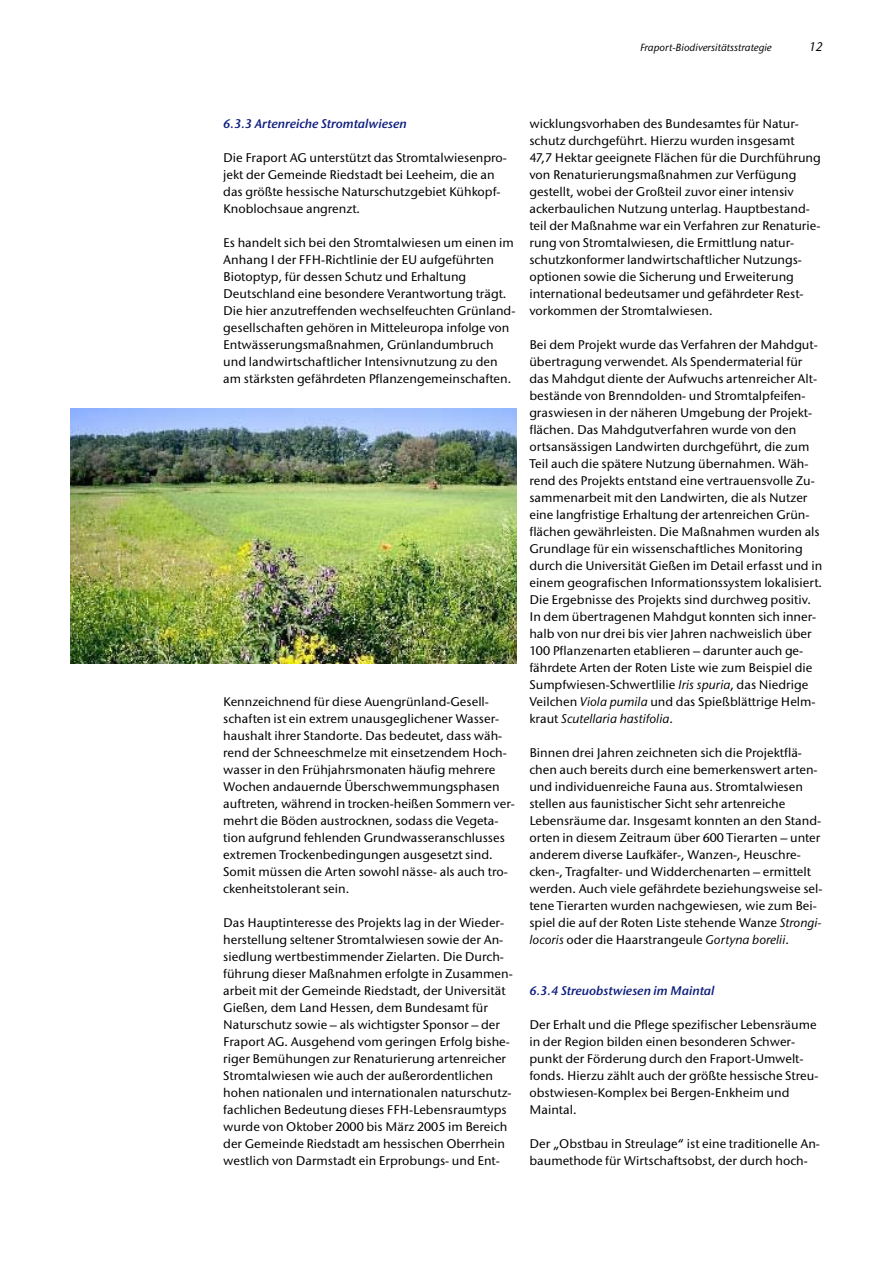
<style>
.page{position:relative;width:893px;height:1263px;background:#fff}
.page>*{position:absolute;margin:0;border:0;box-sizing:border-box;transform-origin:0 0}
.t1{font:500 12.75px/17px "Stone San Itc T";color:#000}
.t2{font:12.75px "Stone San Itc T Semi Ital";color:#0e1e7d}
.t3{font:italic 500 12.75px "Stone San Itc T";color:#000}
.t4{font:italic 500 10.5px "Stone San Itc T";color:#000}
.s1{font-style:italic}
</style>
<div class="page">
<img style="left:70px;top:408px;width:447px;height:255px">
<p class="t4" style="left:640px;top:41px;width:133px">Fraport-Biodiversitätsstrategie</p>
<p class="t3" style="left:809px;top:39px;width:15px">12</p>
<p class="t2" style="left:223px;top:116px;width:185px">6.3.3 Artenreiche Stromtalwiesen</p>
<p class="t1" style="left:223px;top:149px;width:285px">Die Fraport AG unterstützt das Stromtalwiesenpro&shy;jekt der Gemeinde Riedstadt bei Leeheim, die an das größte hessische Naturschutzgebiet Kühkopf-Knoblochsaue angrenzt.</p>
<p class="t1" style="left:223px;top:234px;width:294px">Es handelt sich bei den Stromtalwiesen um einen im Anhang I der FFH-Richtlinie der EU aufgeführten Biotoptyp, für dessen Schutz und Erhaltung Deutschland eine besondere Verantwortung trägt.<br>Die hier anzutreffenden wechselfeuchten Grünland&shy;gesellschaften gehören in Mitteleuropa infolge von Entwässerungsmaßnahmen, Grünlandumbruch und landwirtschaftlicher Intensivnutzung zu den am stärksten gefährdeten Pflanzengemeinschaften.</p>
<p class="t1" style="left:223px;top:693px;width:293px">Kennzeichnend für diese Auengrünland-Gesell&shy;schaften ist ein extrem unausgeglichener Wasser&shy;haushalt ihrer Standorte. Das bedeutet, dass wäh&shy;rend der Schneeschmelze mit einsetzendem Hoch&shy;wasser in den Frühjahrsmonaten häufig mehrere Wochen andauernde Überschwemmungsphasen auftreten, während in trocken-heißen Sommern ver&shy;mehrt die Böden austrocknen, sodass die Vegeta&shy;tion aufgrund fehlenden Grundwasseranschlusses extremen Trockenbedingungen ausgesetzt sind.<br>Somit müssen die Arten sowohl nässe- als auch tro&shy;ckenheitstolerant sein.</p>
<p class="t1" style="left:223px;top:914px;width:291px">Das Hauptinteresse des Projekts lag in der Wieder&shy;herstellung seltener Stromtalwiesen sowie der An&shy;siedlung wertbestimmender Zielarten. Die Durch&shy;führung dieser Maßnahmen erfolgte in Zusammen&shy;arbeit mit der Gemeinde Riedstadt, der Universität Gießen, dem Land Hessen, dem Bundesamt für Naturschutz sowie – als wichtigster Sponsor – der Fraport AG. Ausgehend vom geringen Erfolg bishe&shy;riger Bemühungen zur Renaturierung artenreicher Stromtalwiesen wie auch der außerordentlichen hohen nationalen und internationalen naturschutz&shy;fachlichen Bedeutung dieses FFH-Lebensraumtyps wurde von Oktober 2000 bis März 2005 im Bereich der Gemeinde Riedstadt am hessischen Oberrhein westlich von Darmstadt ein Erprobungs- und Ent-</p>
<p class="t1" style="left:529px;top:115px;width:293px">wicklungsvorhaben des Bundesamtes für Natur&shy;schutz durchgeführt. Hierzu wurden insgesamt 47,7 Hektar geeignete Flächen für die Durchführung von Renaturierungsmaßnahmen zur Verfügung gestellt, wobei der Großteil zuvor einer intensiv ackerbaulichen Nutzung unterlag. Hauptbestand&shy;teil der Maßnahme war ein Verfahren zur Renaturie&shy;rung von Stromtalwiesen, die Ermittlung natur&shy;schutzkonformer landwirtschaftlicher Nutzungs&shy;optionen sowie die Sicherung und Erweiterung international bedeutsamer und gefährdeter Rest&shy;vorkommen der Stromtalwiesen.</p>
<p class="t1" style="left:529px;top:336px;width:294px">Bei dem Projekt wurde das Verfahren der Mahdgut&shy;übertragung verwendet. Als Spendermaterial für das Mahdgut diente der Aufwuchs artenreicher Alt&shy;bestände von Brenndolden- und Stromtalpfeifen&shy;graswiesen in der näheren Umgebung der Projekt&shy;flächen. Das Mahdgutverfahren wurde von den ortsansässigen Landwirten durchgeführt, die zum Teil auch die spätere Nutzung übernahmen. Wäh&shy;rend des Projekts entstand eine vertrauensvolle Zu&shy;sammenarbeit mit den Landwirten, die als Nutzer eine langfristige Erhaltung der artenreichen Grün&shy;flächen gewährleisten. Die Maßnahmen wurden als Grundlage für ein wissenschaftliches Monitoring durch die Universität Gießen im Detail erfasst und in einem geografischen Informationssystem lokalisiert.<br>Die Ergebnisse des Projekts sind durchweg positiv.<br>In dem übertragenen Mahdgut konnten sich inner&shy;halb von nur drei bis vier Jahren nachweislich über 100 Pflanzenarten etablieren – darunter auch ge&shy;fährdete Arten der Roten Liste wie zum Beispiel die Sumpfwiesen-Schwertlilie <span class="s1">Iris spuria</span>, das Niedrige Veilchen <span class="s1">Viola pumila</span> und das Spießblättrige Helm&shy;kraut <span class="s1">Scutellaria hastifolia</span>.</p>
<p class="t1" style="left:529px;top:744px;width:295px">Binnen drei Jahren zeichneten sich die Projektflä&shy;chen auch bereits durch eine bemerkenswert arten&shy;und individuenreiche Fauna aus. Stromtalwiesen stellen aus faunistischer Sicht sehr artenreiche Lebensräume dar. Insgesamt konnten an den Stand&shy;orten in diesem Zeitraum über 600 Tierarten – unter anderem diverse Laufkäfer-, Wanzen-, Heuschre&shy;cken-, Tragfalter- und Widderchenarten – ermittelt werden. Auch viele gefährdete beziehungsweise sel&shy;tene Tierarten wurden nachgewiesen, wie zum Bei&shy;spiel die auf der Roten Liste stehende Wanze <span class="s1">Strongi&shy;locoris</span> oder die Haarstrangeule <span class="s1">Gortyna borelii</span>.</p>
<p class="t2" style="left:529px;top:983px;width:187px">6.3.4 Streuobstwiesen im Maintal</p>
<p class="t1" style="left:529px;top:1016px;width:290px">Der Erhalt und die Pflege spezifischer Lebensräume in der Region bilden einen besonderen Schwer&shy;punkt der Förderung durch den Fraport-Umwelt&shy;fonds. Hierzu zählt auch der größte hessische Streu&shy;obstwiesen-Komplex bei Bergen-Enkheim und Maintal.</p>
<p class="t1" style="left:529px;top:1135px;width:292px">Der „Obstbau in Streulage“ ist eine traditionelle An&shy;baumethode für Wirtschaftsobst, der durch hoch-</p>
</div>
